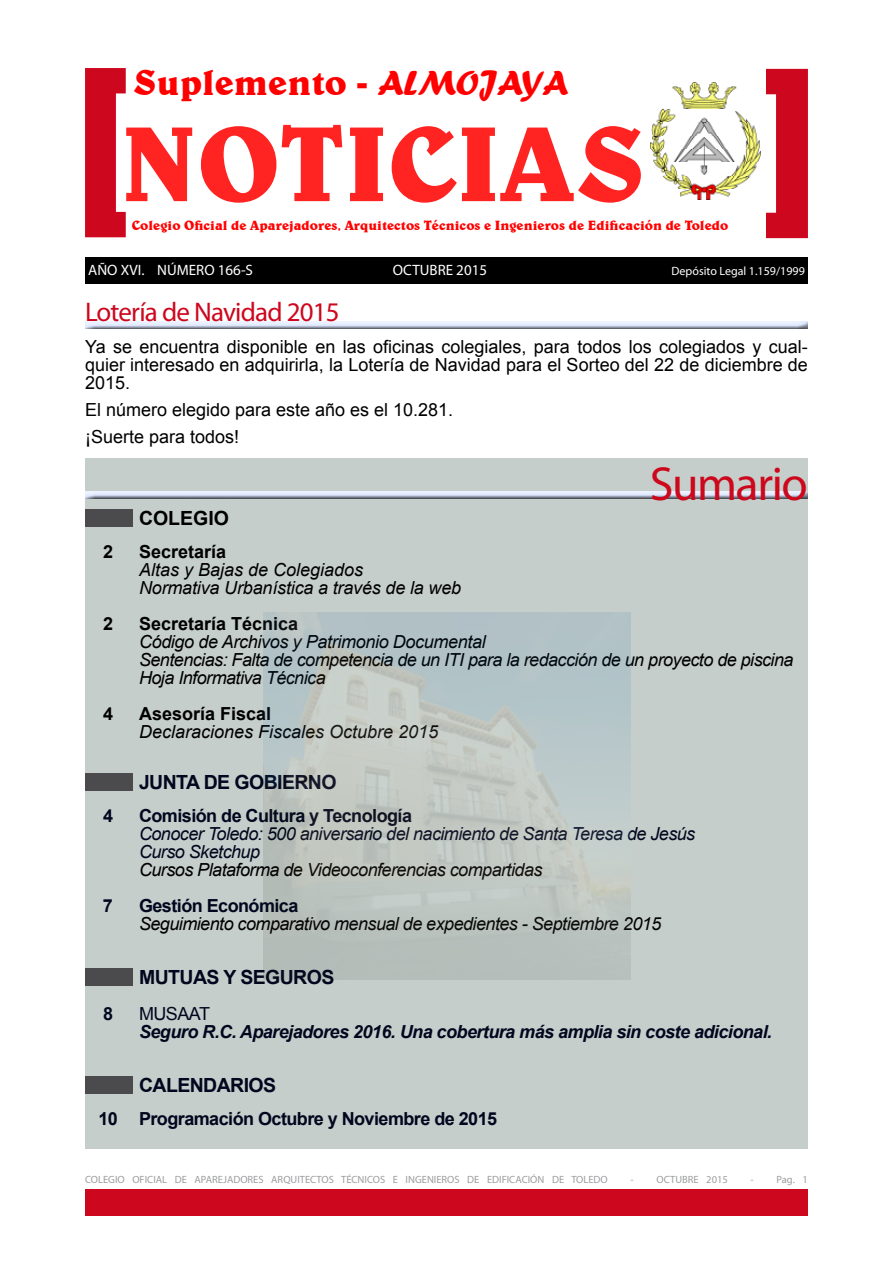
<style>
.page{position:relative;width:893px;height:1263px;background:#fff}
.page>*{position:absolute;margin:0;border:0;box-sizing:border-box;transform-origin:0 0}
.t1{font:700 108px "Belwe BT";letter-spacing:-.005em;color:#ff2322}
.t2{font:48px "Myriad Pro";letter-spacing:-.03em;color:#cd081d}
.t3{font:700 36px "Belwe BT";color:#f00}
.t4{font:27px "Myriad Pro";letter-spacing:-.03em;color:#cd071e}
.t5{font:700 19.5px "Arial";letter-spacing:-.03em;color:#00071e}
.t6{font:700 19.5px "Arial";color:#000}
.t7{font:italic 18px/18px "Arial";letter-spacing:-.03em;color:#000}
.t8{font:18px/18px "Arial";color:#000;text-align:justify}
.t9{font:700 18px "Arial";letter-spacing:-.03em;color:#00071e}
.t10{font:italic 18px/18px "Arial";letter-spacing:-.03em;color:#00071e}
.t11{font:italic 700 18px "Arial";letter-spacing:-.03em;color:#00071e}
.t12{font:italic 18px/18px "Arial";letter-spacing:-.01em;color:#000}
.t13{font:700 18px "Arial";color:#000}
.t14{font:italic 18px "Arial";color:#000}
.t15{font:18px "Arial";letter-spacing:-.03em;color:#00071e}
.t16{font:15px "Myriad Pro";color:#fff}
.t17{font:700 13.5px "Belwe BT";color:#f00}
.t18{font:12px "Myriad Pro";color:#fff}
.t19{font:10.5px "Myriad Pro";color:#9c9d9f}
.s1{font-family:"Forte";font-weight:400}
</style>
<div class="page">
<div style="left:85px;top:1189px;width:723px;height:27px;background:#cd071e"></div>
<div style="left:85px;top:321px;width:723px;height:9px;background:#000;opacity:.75"></div>
<svg style="left:85px;top:68px;width:41px;height:169px"></svg>
<svg style="left:766px;top:69px;width:42px;height:169px"></svg>
<img style="left:651px;top:82px;width:110px;height:118px">
<div style="left:85px;top:257px;width:723px;height:27px;background:#000"></div>
<div style="left:85px;top:458px;width:723px;height:690px;background:#c5ceca"></div>
<div style="left:85px;top:510px;width:48px;height:17px;background:#4b4b4d"></div>
<div style="left:85px;top:774px;width:48px;height:17px;background:#4b4b4d"></div>
<div style="left:85px;top:968px;width:48px;height:17px;background:#4b4b4d"></div>
<div style="left:85px;top:490px;width:723px;height:11px;background:#000;opacity:.75"></div>
<div style="left:85px;top:1076px;width:48px;height:17px;background:#4b4b4d"></div>
<h3 class="t3" style="left:134px;top:60px;width:436px">Suplemento - <span class="s1">ALMOJAYA</span></h3>
<h1 class="t1" style="left:120px;top:95px;width:526px">NOTICIAS</h1>
<p class="t17" style="left:132px;top:217px;width:598px">Colegio Oficial de Aparejadores, Arquitectos Técnicos e Ingenieros de Edificación de Toledo</p>
<p class="t16" style="left:88px;top:261px;width:166px">AÑO XVI. NÚMERO 166-S</p>
<p class="t16" style="left:393px;top:261px;width:96px">OCTUBRE 2015</p>
<p class="t18" style="left:671px;top:263px;width:135px">Depósito Legal 1.159/1999</p>
<h3 class="t4" style="left:85px;top:295px;width:256px">Lotería de Navidad 2015</h3>
<p class="t8" style="left:85px;top:338px;width:724px">Ya se encuentra disponible en las oficinas colegiales, para todos los colegiados y cual&shy;quier interesado en adquirirla, la Lotería de Navidad para el Sorteo del 22 de diciembre de 2015.</p>
<p class="t8" style="left:85px;top:397px;width:370px;line-height:27px">El número elegido para este año es el 10.281. ¡Suerte para todos!</p>
<p class="t6" style="left:139px;top:505px;width:91px">COLEGIO</p>
<h2 class="t2" style="left:650px;top:454px;width:160px">Sumario</h2>
<p class="t13" style="left:103px;top:540px;width:12px">2</p>
<p class="t13" style="left:139px;top:540px;width:89px">Secretaría</p>
<p class="t12" style="left:139px;top:561px;width:324px">Altas y Bajas de Colegiados<br>Normativa Urbanística a través de la web</p>
<p class="t13" style="left:103px;top:612px;width:12px">2</p>
<p class="t13" style="left:139px;top:612px;width:161px">Secretaría Técnica</p>
<p class="t7" style="left:139px;top:633px;width:656px">Código de Archivos y Patrimonio Documental<br>Sentencias: Falta de competencia de un ITI para la redacción de un proyecto de piscina<br>Hoja Informativa Técnica</p>
<p class="t13" style="left:103px;top:702px;width:12px">4</p>
<p class="t13" style="left:139px;top:702px;width:134px">Asesoría Fiscal</p>
<p class="t14" style="left:139px;top:720px;width:301px">Declaraciones Fiscales Octubre 2015</p>
<p class="t5" style="left:139px;top:769px;width:199px">JUNTA DE GOBIERNO</p>
<p class="t9" style="left:103px;top:804px;width:12px">4</p>
<p class="t9" style="left:139px;top:804px;width:274px">Comisión de Cultura y Tecnología</p>
<p class="t10" style="left:139px;top:825px;width:558px">Conocer Toledo: 500 aniversario del nacimiento de Santa Teresa de Jesús<br>Curso Sketchup</p>
<p class="t7" style="left:139px;top:861px;width:405px">Cursos Plataforma de Videoconferencias compartidas</p>
<p class="t9" style="left:103px;top:894px;width:12px">7</p>
<p class="t9" style="left:139px;top:894px;width:161px">Gestión Económica</p>
<p class="t7" style="left:139px;top:915px;width:524px">Seguimiento comparativo mensual de expedientes - Septiembre 2015</p>
<p class="t5" style="left:139px;top:964px;width:197px">MUTUAS Y SEGUROS</p>
<p class="t9" style="left:103px;top:1002px;width:12px">8</p>
<p class="t15" style="left:139px;top:1002px;width:72px">MUSAAT</p>
<p class="t11" style="left:139px;top:1020px;width:635px">Seguro R.C. Aparejadores 2016. Una cobertura más amplia sin coste adicional.</p>
<p class="t5" style="left:139px;top:1072px;width:139px">CALENDARIOS</p>
<p class="t9" style="left:98px;top:1107px;width:400px">10 Programación Octubre y Noviembre de 2015</p>
<p class="t19" style="left:85px;top:1173px;width:524px">COLEGIO OFICIAL DE APAREJADORES ARQUITECTOS TÉCNICOS E INGENIEROS DE EDIFICACIÓN DE TOLEDO</p>
<p class="t19" style="left:631px;top:1173px;width:99px">- OCTUBRE 2015</p>
<p class="t19" style="left:751px;top:1173px;width:59px">- Pag. 1</p>
</div>
